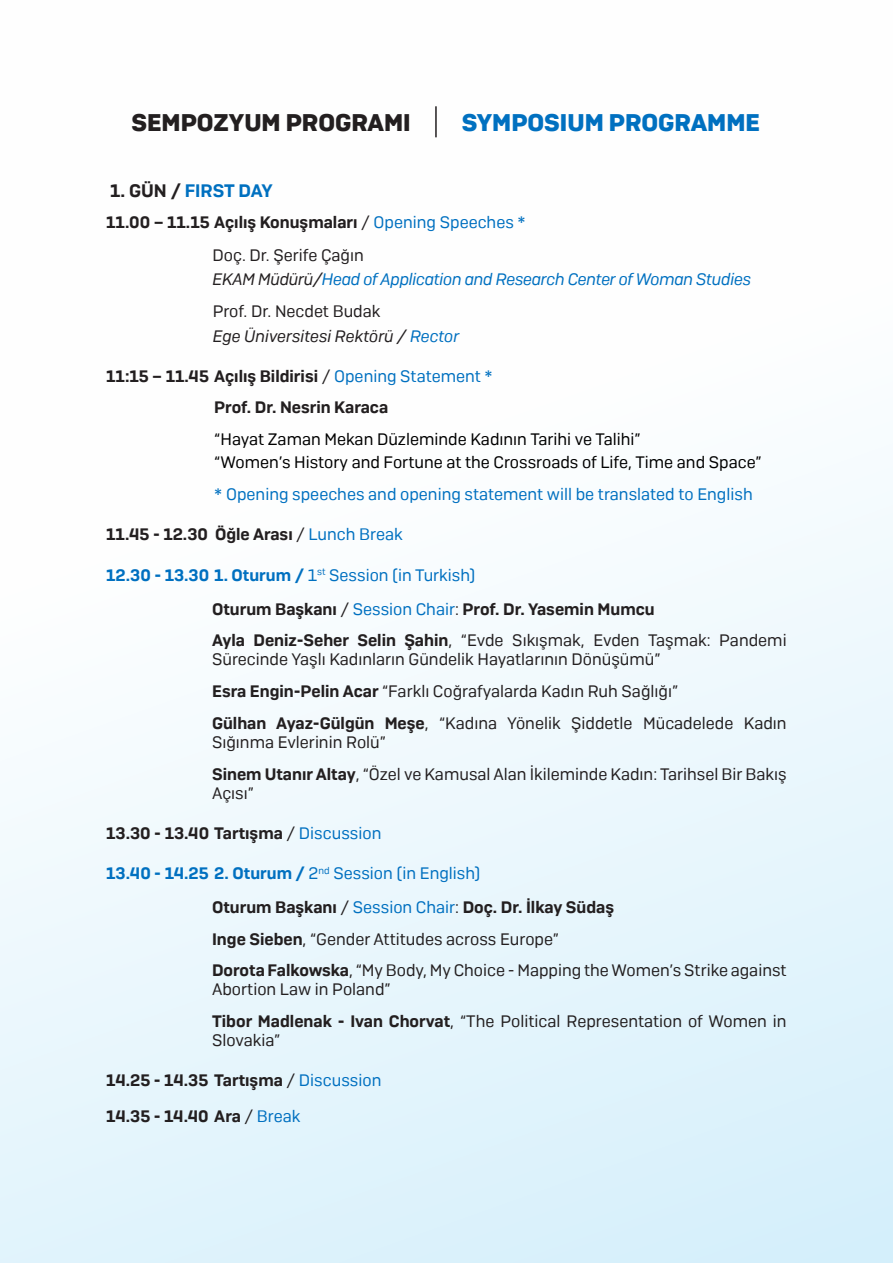
<style>
.page{position:relative;width:893px;height:1263px;background:#fff}
.page>*{position:absolute;margin:0;border:0;box-sizing:border-box;transform-origin:0 0}
.t1{font:700 24px "Camber";color:#0070c0}
.t2{font:700 24px "Camber";color:#231f20}
.t3{font:600 18px "Camber";color:#0070c0}
.t4{font:16.5px/18.9px "Camber";color:#231f20}
.t5{font:600 16.5px "Camber";color:#231f20}
.t6{font:16.5px "Camber";color:#000}
.t7{font:600 16.5px "Camber";color:#0070c0}
.t8{font:16.5px "Camber";color:#0070c0}
.t9{font:italic 16.5px "Camber";letter-spacing:-.015em;color:#0070c0}
.t10{font:italic 16.5px "Camber";color:#231f20}
.s1{color:#231f20}
.s2{font-weight:400}
.s3{font-weight:400;color:#0070c0}
.s4{color:#0070c0}
.s5{font-weight:600}
</style>
<div class="page">
<div style="left:0;top:0;width:893px;height:1263px;background:linear-gradient(to bottom,#fff,#def3fc)"></div>
<hr style="left:435px;top:106px;width:2px;height:31px;background:#231f20">
<p class="t2" style="left:131px;top:108px;width:281px">SEMPOZYUM PROGRAMI</p>
<p class="t1" style="left:462px;top:108px;width:300px">SYMPOSIUM PROGRAMME</p>
<p class="t3" style="left:110px;top:179px;width:164px"><span class="s1">1. GÜN /</span> FIRST DAY</p>
<p class="t5" style="left:106px;top:212px;width:421px">11.00 – 11.15 Açılış Konuşmaları <span class="s2">/</span> <span class="s3">Opening Speeches *</span></p>
<p class="t4" style="left:212px;top:245px;width:153px">Doç. Dr. Şerife Çağın</p>
<p class="t9" style="left:212px;top:269px;width:540px"><span class="s1">EKAM Müdürü/</span>Head of Application and Research Center of Woman Studies</p>
<p class="t4" style="left:213px;top:302px;width:169px">Prof. Dr. Necdet Budak</p>
<p class="t10" style="left:213px;top:326px;width:248px">Ege Üniversitesi Rektörü / <span class="s4">Rector</span></p>
<p class="t5" style="left:106px;top:366px;width:388px">11:15 – 11.45 Açılış Bildirisi <span class="s2">/</span> <span class="s3">Opening Statement *</span></p>
<p class="t5" style="left:214px;top:397px;width:175px">Prof. Dr. Nesrin Karaca</p>
<p class="t6" style="left:214px;top:430px;width:428px">“Hayat Zaman Mekan Düzleminde Kadının Tarihi ve Talihi”</p>
<p class="t6" style="left:214px;top:453px;width:549px">“Women’s History and Fortune at the Crossroads of Life, Time and Space”</p>
<p class="t8" style="left:214px;top:485px;width:540px">* Opening speeches and opening statement will be translated to English</p>
<p class="t5" style="left:106px;top:524px;width:298px">11.45 - 12.30 Öğle Arası <span class="s2">/</span> <span class="s3">Lunch Break</span></p>
<p class="t7" style="left:106px;top:565px;width:371px">12.30 - 13.30 1. Oturum / <span class="s2">1</span><sup>st</sup> <span class="s2">Session (in Turkish)</span></p>
<p class="t5" style="left:212px;top:599px;width:444px">Oturum Başkanı <span class="s2">/</span> <span class="s3">Session Chair</span><span class="s2">:</span> Prof. Dr. Yasemin Mumcu</p>
<p class="t4" style="left:212px;top:631px;width:576px"><span class="s5">Ayla Deniz-Seher Selin Şahin</span>, “Evde Sıkışmak, Evden Taşmak: Pandemi<br>Sürecinde Yaşlı Kadınların Gündelik Hayatlarının Dönüşümü”</p>
<p class="t4" style="left:212px;top:682px;width:468px"><span class="s5">Esra Engin-Pelin Acar</span> “Farklı Coğrafyalarda Kadın Ruh Sağlığı”</p>
<p class="t4" style="left:212px;top:713px;width:576px"><span class="s5">Gülhan Ayaz-Gülgün Meşe</span>, “Kadına Yönelik Şiddetle Mücadelede Kadın<br>Sığınma Evlerinin Rolü”</p>
<p class="t4" style="left:212px;top:764px;width:576px"><span class="s5">Sinem Utanır Altay</span>, “Özel ve Kamusal Alan İkileminde Kadın: Tarihsel Bir Bakış<br>Açısı”</p>
<p class="t5" style="left:106px;top:823px;width:277px">13.30 - 13.40 Tartışma <span class="s2">/</span> <span class="s3">Discussion</span></p>
<p class="t7" style="left:106px;top:863px;width:376px">13.40 - 14.25 2. Oturum / <span class="s2">2</span><sup>nd</sup> <span class="s2">Session (in English)</span></p>
<p class="t5" style="left:212px;top:897px;width:403px">Oturum Başkanı <span class="s2">/</span> <span class="s3">Session Chair</span><span class="s2">:</span> Doç. Dr. İlkay Südaş</p>
<p class="t4" style="left:212px;top:929px;width:348px"><span class="s5">Inge Sieben</span>, “Gender Attitudes across Europe”</p>
<p class="t4" style="left:212px;top:961px;width:576px"><span class="s5">Dorota Falkowska</span>, “My Body, My Choice - Mapping the Women’s Strike against<br>Abortion Law in Poland”</p>
<p class="t4" style="left:212px;top:1012px;width:576px"><span class="s5">Tibor Madlenak - Ivan Chorvat</span>, “The Political Representation of Women in<br>Slovakia”</p>
<p class="t5" style="left:106px;top:1070px;width:277px">14.25 - 14.35 Tartışma <span class="s2">/</span> <span class="s3">Discussion</span></p>
<p class="t5" style="left:106px;top:1106px;width:196px">14.35 - 14.40 Ara <span class="s2">/</span> <span class="s3">Break</span></p>
</div>
